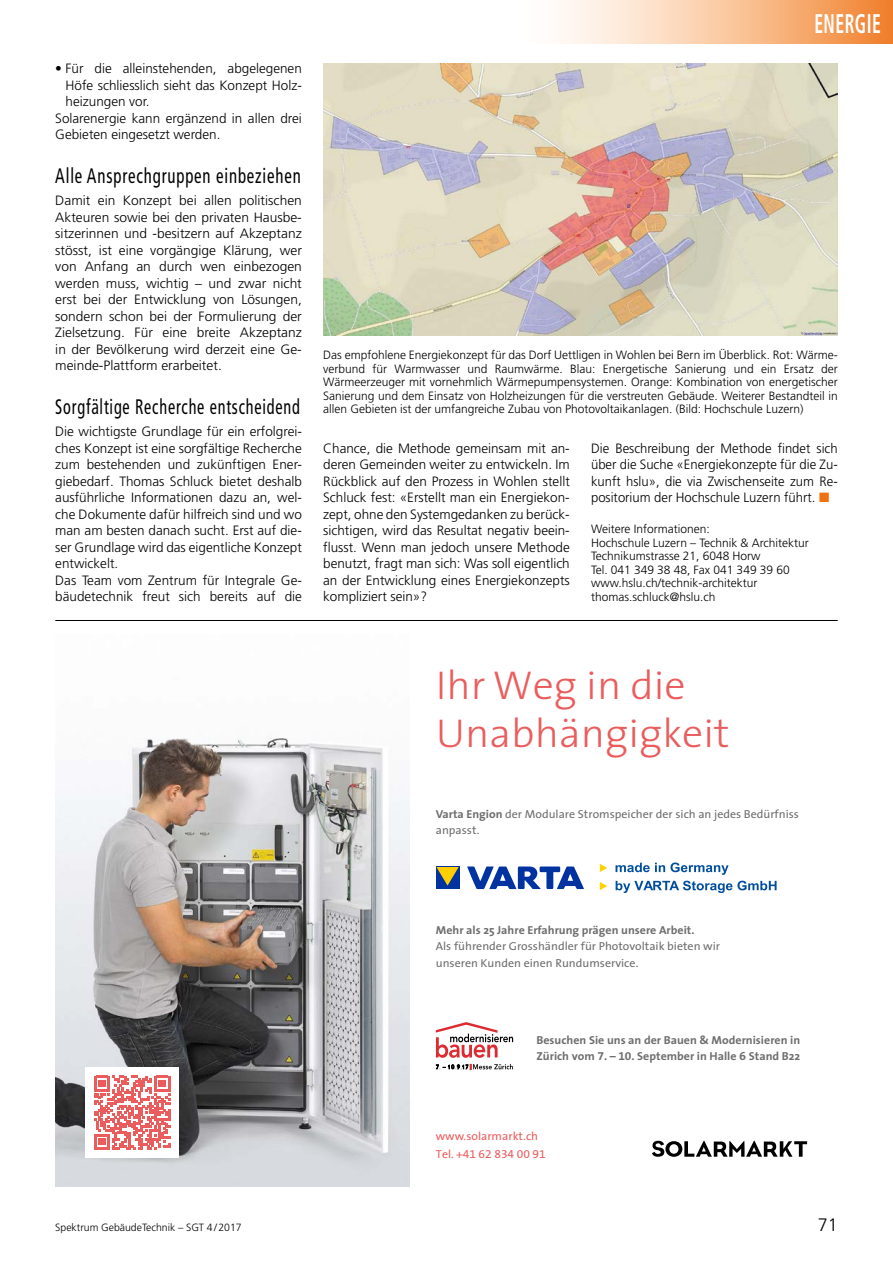
<style>
.page{position:relative;width:893px;height:1263px;background:#fff}
.page>*{position:absolute;margin:0;border:0;box-sizing:border-box;transform-origin:0 0}
.t1{font:300 40.5px/48.6px "The Sans";color:#eb5d5d;scale:1.04 1}
.t2{font:700 condensed 27px "Frutiger";letter-spacing:.03em;color:#fff;scale:.65 1}
.SGT_ZT-1Zeile{font:condensed 21px "Frutiger";letter-spacing:.05em;color:#000;scale:.77 1}
.SGT_ZT-1Zeile-2{font:condensed 21px "Frutiger";letter-spacing:.05em;color:#000;scale:.8 1}
.t3{font:300 18px "Frutiger";color:#000}
.SGT_Grundtext{font:300 13.5px/16.5px "Frutiger";color:#000;text-align:justify}
.SGT_Legende{font:300 12px/13.5px "Frutiger";color:#000;text-align:justify}
.SGT_Adresse{font:300 12px "Frutiger";color:#000}
.t4{font:11.55px/16.6px "The Sans";color:#6e6e6e;scale:1.04 1}
.t5{font:700 11.55px/16.6px "The Sans";color:#6e6e6e;scale:1.04 1}
.t6{font:11.55px/17.4px "The Sans";color:#eb5d5d;scale:1.04 1}
.t7{font:300 10.5px "Frutiger";color:#000}
.s1{color:#ee7113}
.s2{font-weight:700}
.s3{font-family:"The Sans Bold Expert";font-weight:400}
.s4{font-family:"The Sans Regular Expert"}
</style>
<div class="page">
<div style="left:516px;top:0;width:377px;height:43px;background:linear-gradient(to right,#fff,#f28837)"></div>
<img style="left:323px;top:64px;width:515px;height:272px">
<img style="left:55px;top:737px;width:354px;height:450px">
<svg style="left:652px;top:1141px;width:155px;height:16px"></svg>
<div style="left:85px;top:1068px;width:94px;height:90px;background:#fff"></div>
<svg style="left:94px;top:1076px;width:76px;height:73px"></svg>
<svg style="left:435px;top:1022px;width:78px;height:48px"></svg>
<div style="left:436px;top:866px;width:23px;height:23px;background:#0033a0"></div>
<svg style="left:436px;top:867px;width:23px;height:18px"></svg>
<svg style="left:467px;top:866px;width:117px;height:23px"></svg>
<svg style="left:600px;top:864px;width:7px;height:8px"></svg>
<svg style="left:615px;top:862px;width:114px;height:13px"></svg>
<svg style="left:600px;top:882px;width:7px;height:8px"></svg>
<svg style="left:616px;top:881px;width:161px;height:12px"></svg>
<hr style="left:55px;top:620px;width:783px;height:1px;background:#000">
<p class="SGT_Grundtext" style="left:66px;top:60px;width:238px;text-indent:-10px">• Für die alleinstehenden, abgelegenen Höfe schliesslich sieht das Konzept Holz&shy;heizungen vor.</p>
<p class="SGT_Grundtext" style="left:55px;top:110px;width:248px">Solarenergie kann ergänzend in allen drei<br>Gebieten eingesetzt werden.</p>
<p class="SGT_ZT-1Zeile-2" style="left:55px;top:163px;width:308px">Alle Ansprechgruppen einbeziehen</p>
<p class="SGT_Grundtext" style="left:55px;top:192px;width:248px">Damit ein Konzept bei allen politischen Akteuren sowie bei den privaten Hausbe&shy;sitzerinnen und -besitzern auf Akzeptanz stösst, ist eine vorgängige Klärung, wer von Anfang an durch wen einbezogen werden muss, wichtig – und zwar nicht erst bei der Entwicklung von Lösungen, sondern schon bei der Formulierung der Zielsetzung. Für eine breite Akzeptanz in der Bevölkerung wird derzeit eine Ge&shy;meinde-Plattform erarbeitet.</p>
<p class="SGT_ZT-1Zeile" style="left:55px;top:394px;width:319px">Sorgfältige Recherche entscheidend</p>
<p class="SGT_Grundtext" style="left:55px;top:423px;width:248px">Die wichtigste Grundlage für ein erfolgrei&shy;ches Konzept ist eine sorgfältige Recherche zum bestehenden und zukünftigen Ener&shy;giebedarf. Thomas Schluck bietet deshalb ausführliche Informationen dazu an, wel&shy;che Dokumente dafür hilfreich sind und wo man am besten danach sucht. Erst auf die&shy;ser Grundlage wird das eigentliche Konzept entwickelt.</p>
<p class="SGT_Grundtext" style="left:55px;top:572px;width:248px">Das Team vom Zentrum für Integrale Ge&shy;bäudetechnik freut sich bereits auf die</p>
<h2 class="t2" style="left:814px;top:7px;width:104px">ENERGIE</h2>
<p class="SGT_Legende" style="left:323px;top:348px;width:516px">Das empfohlene Energiekonzept für das Dorf Uettligen in Wohlen bei Bern im Überblick. Rot: Wärme&shy;verbund für Warmwasser und Raumwärme. Blau: Energetische Sanierung und ein Ersatz der Wärmeerzeuger mit vornehmlich Wärmepumpensystemen. Orange: Kombination von energetischer Sanierung und dem Einsatz von Holzheizungen für die verstreuten Gebäude. Weiterer Bestandteil in allen Gebieten ist der umfangreiche Zubau von Photovoltaikanlagen. (Bild: Hochschule Luzern)</p>
<p class="SGT_Grundtext" style="left:591px;top:440px;width:248px">Die Beschreibung der Methode findet sich über die Suche «Energiekonzepte für die Zu&shy;kunft hslu», die via Zwischenseite zum Re&shy;positorium der Hochschule Luzern führt. <span class="s1">■</span></p>
<p class="SGT_Adresse" style="left:591px;top:522px;width:120px">Weitere Informationen:</p>
<p class="SGT_Adresse" style="left:591px;top:536px;width:219px">Hochschule Luzern – Technik &amp; Architektur</p>
<p class="SGT_Adresse" style="left:591px;top:549px;width:171px">Technikumstrasse 21, 6048 Horw</p>
<p class="SGT_Adresse" style="left:591px;top:563px;width:200px">Tel. 041 349 38 48, Fax 041 349 39 60</p>
<p class="SGT_Adresse" style="left:591px;top:576px;width:168px">www.hslu.ch/technik-architektur</p>
<p class="SGT_Adresse" style="left:591px;top:590px;width:126px">thomas.schluck@hslu.ch</p>
<p class="SGT_Grundtext" style="left:323px;top:440px;width:248px">Chance, die Methode gemeinsam mit an&shy;deren Gemeinden weiter zu entwickeln. Im Rückblick auf den Prozess in Wohlen stellt Schluck fest: «Erstellt man ein Energiekon&shy;zept, ohne den Systemgedanken zu berück&shy;sichtigen, wird das Resultat negativ beein&shy;flusst. Wenn man jedoch unsere Methode benutzt, fragt man sich: Was soll eigentlich an der Entwicklung eines Energiekonzepts kompliziert sein»?</p>
<p class="t1" style="left:436px;top:659px;width:284px">Ihr Weg in die<br>Unabhängigkeit</p>
<p class="t4" style="left:436px;top:805px;width:351px"><span class="s2">Varta Engion</span> der Modulare Stromspeicher der sich an jedes Bedürfniss anpasst.</p>
<p class="t4" style="left:436px;top:921px;width:275px"><span class="s2">Mehr als 25 Jahre Erfahrung prägen unsere Arbeit.<br></span>Als führender Grosshändler für Photovoltaik bieten wir unseren Kunden einen Rundumservice.</p>
<p class="t5" style="left:536px;top:1031px;width:255px">Besuchen Sie uns an der Bauen &amp; Modernisieren in<br>Zürich vom <span class="s3">7.</span> – <span class="s3">10.</span> September in Halle 6 Stand B22</p>
<p class="t6" style="left:436px;top:1127px;width:107px">www.solarmarkt.ch<br>Tel. +<span class="s4">41 62 834 00 91</span></p>
<p class="t7" style="left:55px;top:1221px;width:188px">Spektrum GebäudeTechnik – SGT 4/2017</p>
<p class="t3" style="left:818px;top:1215px;width:22px">71</p>
</div>
